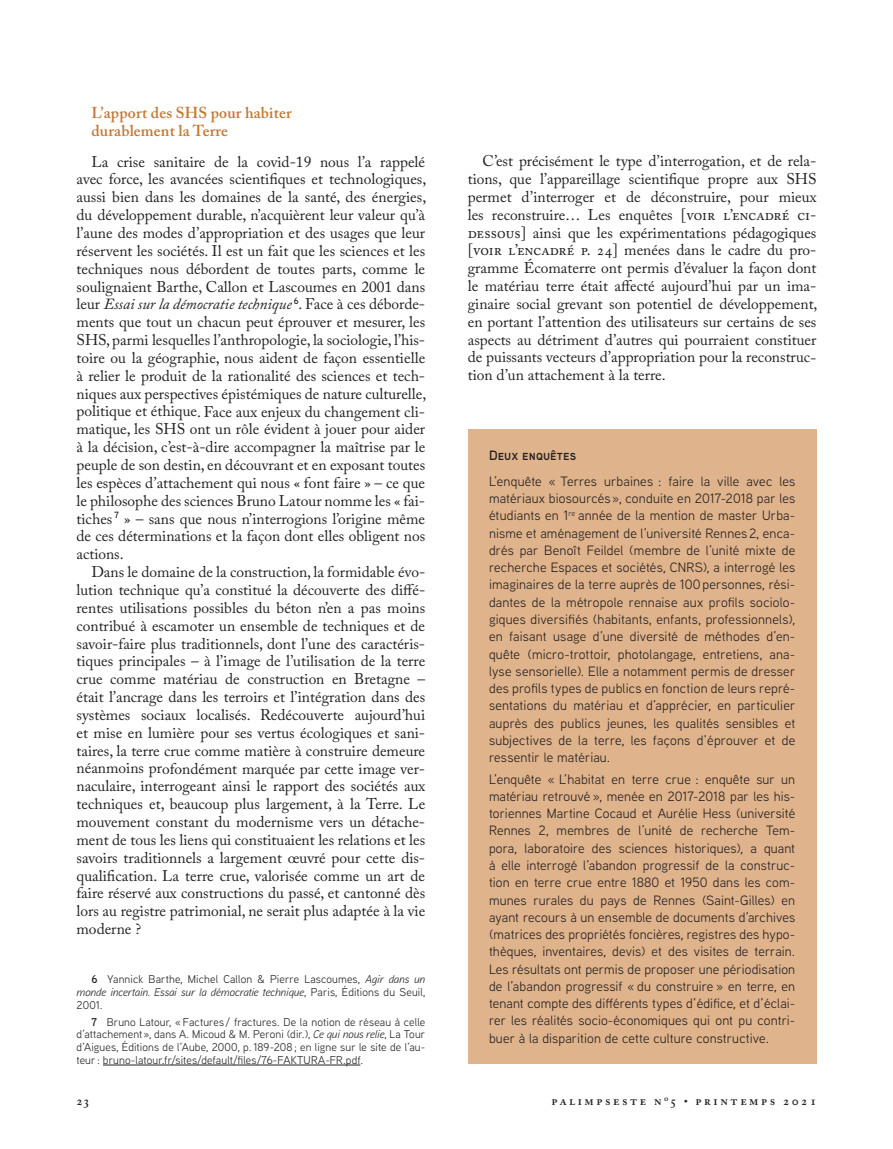
<style>
.page{position:relative;width:893px;height:1149px;background:#fff}
.page>*{position:absolute;margin:0;border:0;box-sizing:border-box;transform-origin:0 0}
.t1{font:600 15.75px/18px "Adobe Caslon Pro";letter-spacing:.01em;color:#c37834}
.t2{font:15.45px/17.9px "Adobe Caslon Pro";color:#231f20;text-align:justify}
.t3{font:13.5px/17.2px "Aaux Next";letter-spacing:.01em;color:#231f20;text-align:justify}
.t4{font:600 13.5px "Aaux Next";letter-spacing:.005em;color:#231f20}
.t5{font:600 12.75px "Adobe Caslon Pro";letter-spacing:.2em;color:#231f20}
.t6{font:11.25px/12.8px "Aaux Next";letter-spacing:.01em;color:#231f20;text-align:justify}
.s1{font-style:italic}
.s2{font-weight:600}
.s3{font-size:10.5px}
</style>
<div class="page">
<hr style="left:103px;top:1064px;width:257px;height:1px;background:#231f20">
<div style="left:468px;top:429px;width:348px;height:634px;background:#dfb38b"></div>
<p class="t1" style="left:91px;top:103px;width:202px">L’apport des SHS pour habiter durablement la Terre</p>
<p class="t2" style="left:77px;top:152px;width:351px;text-indent:15px">La crise sanitaire de la covid-19 nous l’a rappelé avec force, les avancées scientifiques et technologiques, aussi bien dans les domaines de la santé, des énergies, du développement durable, n’acquièrent leur valeur qu’à l’aune des modes d’appropriation et des usages que leur réservent les sociétés. Il est un fait que les sciences et les techniques nous débordent de toutes parts, comme le soulignaient Barthe, Callon et Lascoumes en 2001 dans leur <span class="s1">Essai sur la démocratie technique</span> <sup>6</sup>. Face à ces déborde&shy;ments que tout un chacun peut éprouver et mesurer, les SHS, parmi lesquelles l’anthropologie, la sociologie, l’his&shy;toire ou la géographie, nous aident de façon essentielle à relier le produit de la rationalité des sciences et tech&shy;niques aux perspectives épistémiques de nature culturelle, politique et éthique. Face aux enjeux du changement cli&shy;matique, les SHS ont un rôle évident à jouer pour aider à la décision, c’est-à-dire accompagner la maîtrise par le peuple de son destin, en découvrant et en exposant toutes les espèces d’attachement qui nous « font faire » – ce que le philosophe des sciences Bruno Latour nomme les « fai&shy;tiches <sup>7</sup> » – sans que nous n’interrogions l’origine même de ces déterminations et la façon dont elles obligent nos actions.</p>
<p class="t2" style="left:77px;top:562px;width:350px;text-indent:15px">Dans le domaine de la construction, la formidable évo&shy;lution technique qu’a constitué la découverte des diffé&shy;rentes utilisations possibles du béton n’en a pas moins contribué à escamoter un ensemble de techniques et de savoir-faire plus traditionnels, dont l’une des caractéris&shy;tiques principales – à l’image de l’utilisation de la terre crue comme matériau de construction en Bretagne – était l’ancrage dans les terroirs et l’intégration dans des systèmes sociaux localisés. Redécouverte aujourd’hui et mise en lumière pour ses vertus écologiques et sani&shy;taires, la terre crue comme matière à construire demeure néanmoins profondément marquée par cette image ver&shy;naculaire, interrogeant ainsi le rapport des sociétés aux techniques et, beaucoup plus largement, à la Terre. Le mouvement constant du modernisme vers un détache&shy;ment de tous les liens qui constituaient les relations et les savoirs traditionnels a largement œuvré pour cette dis&shy;qualification. La terre crue, valorisée comme un art de faire réservé aux constructions du passé, et cantonné dès lors au registre patrimonial, ne serait plus adaptée à la vie moderne ?</p>
<p class="t6" style="left:77px;top:972px;width:350px;text-indent:15px"><span class="s2">6</span> Yannick Barthe, Michel Callon &amp; Pierre Lascoumes, <span class="s1">Agir dans un monde incertain. Essai sur la démocratie technique</span>, Paris, Éditions du Seuil, 2001.</p>
<p class="t6" style="left:77px;top:1014px;width:350px;text-indent:15px"><span class="s2">7</span> Bruno Latour, « Factures / fractures. De la notion de réseau à celle d’attachement », dans A. Micoud &amp; M. Peroni (dir.), <span class="s1">Ce qui nous relie</span>, La Tour d’Aigues, Éditions de l’Aube, 2000, p. 189-208 ; en ligne sur le site de l’au&shy;teur : bruno-latour.fr/sites/default/files/76-FAKTURA-FR.pdf.</p>
<p class="t2" style="left:468px;top:152px;width:351px;text-indent:15px">C’est précisément le type d’interrogation, et de rela&shy;tions, que l’appareillage scientifique propre aux SHS permet d’interroger et de déconstruire, pour mieux les reconstruire… Les enquêtes [voir l’encadré ci&shy;dessous] ainsi que les expérimentations pédagogiques [voir l’encadré p. 24] menées dans le cadre du pro&shy;gramme Écomaterre ont permis d’évaluer la façon dont le matériau terre était affecté aujourd’hui par un ima&shy;ginaire social grevant son potentiel de développement, en portant l’attention des utilisateurs sur certains de ses aspects au détriment d’autres qui pourraient constituer de puissants vecteurs d’appropriation pour la reconstruc&shy;tion d’un attachement à la terre.</p>
<p class="t4" style="left:489px;top:446px;width:89px">Deux enquêtes</p>
<p class="t3" style="left:489px;top:472px;width:308px">L’enquête « Terres urbaines : faire la ville avec les matériaux biosourcés », conduite en 2017-2018 par les étudiants en 1<sup>re</sup> année de la mention de master Urba&shy;nisme et aménagement de l’université Rennes 2, enca&shy;drés par Benoît Feildel (membre de l’unité mixte de recherche Espaces et sociétés, CNRS), a interrogé les imaginaires de la terre auprès de 100 personnes, rési&shy;dantes de la métropole rennaise aux profils sociolo&shy;giques diversifiés (habitants, enfants, professionnels), en faisant usage d’une diversité de méthodes d’en&shy;quête (micro-trottoir, photolangage, entretiens, ana&shy;lyse sensorielle). Elle a notamment permis de dresser des profils types de publics en fonction de leurs repré&shy;sentations du matériau et d’apprécier, en particulier auprès des publics jeunes, les qualités sensibles et subjectives de la terre, les façons d’éprouver et de ressentir le matériau.</p>
<p class="t3" style="left:489px;top:769px;width:308px">L’enquête « L’habitat en terre crue : enquête sur un matériau retrouvé », menée en 2017-2018 par les his&shy;toriennes Martine Cocaud et Aurélie Hess (université Rennes 2, membres de l’unité de recherche Tem&shy;pora, laboratoire des sciences historiques), a quant à elle interrogé l’abandon progressif de la construc&shy;tion en terre crue entre 1880 et 1950 dans les com&shy;munes rurales du pays de Rennes (Saint-Gilles) en ayant recours à un ensemble de documents d’archives (matrices des propriétés foncières, registres des hypo&shy;thèques, inventaires, devis) et des visites de terrain.<br>Les résultats ont permis de proposer une périodisation de l’abandon progressif « du construire » en terre, en tenant compte des différents types d’édifice, et d’éclai&shy;rer les réalités socio-économiques qui ont pu contri&shy;buer à la disparition de cette culture constructive.</p>
<p class="t5" style="left:77px;top:1092px;width:14px">23</p>
<p class="t5" style="left:551px;top:1092px;width:267px">palimpseste n <sup>o</sup>5 <span class="s3">•</span> printemps 2021</p>
</div>
